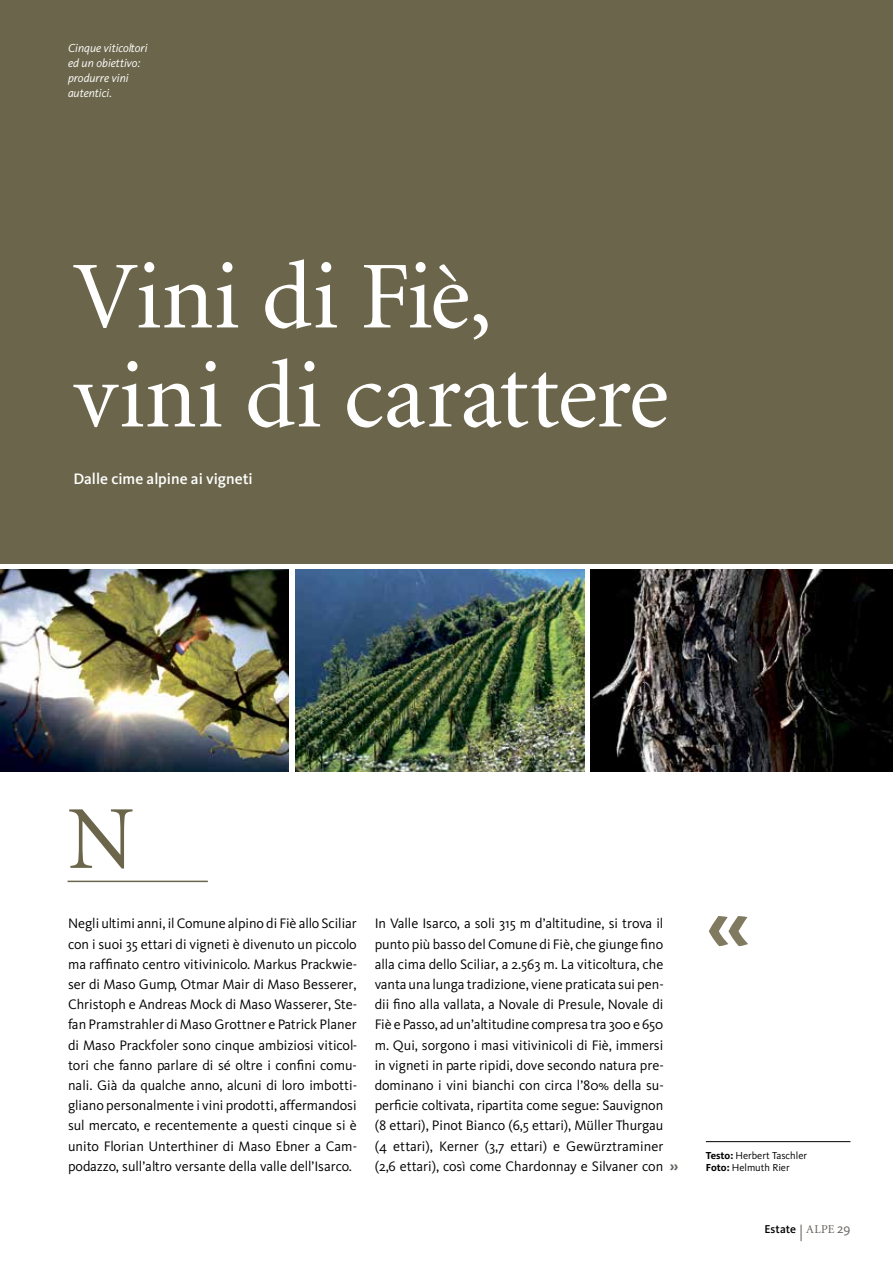
<style>
.page{position:relative;width:893px;height:1263px;background:#fff}
.page>*{position:absolute;margin:0;border:0;box-sizing:border-box;transform-origin:0 0}
.t1{font:96px/99px "Minion";color:#fff}
.t2{font:90px "Minion";color:#6b664b}
.t3{font:500 15.75px "Kievit";color:#fff}
.t4{font:14.25px/20.2px "Kievit";color:#000;text-align:justify}
.t5{font:italic 12px/15px "Kievit";color:#fff}
.t6{font:500 11.85px "Kievit";letter-spacing:.01em;color:#000}
.t7{font:10.5px/12px "Kievit";color:#000}
.s1{font-family:"Suedtirol";color:#66605c}
.s2{font-weight:700}
.s3{font-family:"Minion";font-weight:400;font-size:16.5px;color:#66605c}
.s4{font-family:"Minion";font-weight:400;font-size:12px;color:#66605c}
.s5{font-weight:400;font-size:13.5px;color:#66605c}
</style>
<div class="page">
<div style="left:0;top:0;width:893px;height:563px;background:#6b664b"></div>
<svg style="left:709px;top:916px;width:39px;height:30px"></svg>
<hr style="left:706px;top:1141px;width:144px;height:1px;background:#000">
<hr style="left:68px;top:881px;width:140px;height:1px;background:#6b664b">
<img style="left:0;top:569px;width:289px;height:202px">
<img style="left:296px;top:569px;width:288px;height:202px">
<img style="left:591px;top:569px;width:302px;height:202px">
<p class="t5" style="left:68px;top:40px;width:81px">Cinque viticoltori ed un obiettivo: produrre vini autentici.</p>
<h1 class="t1" style="left:73px;top:251px;width:597px">Vini di Fiè,<br>vini di carattere</h1>
<p class="t3" style="left:73px;top:469px;width:181px">Dalle cime alpine ai vigneti</p>
<h2 class="t2" style="left:68px;top:795px;width:68px">N</h2>
<p class="t4" style="left:68px;top:914px;width:291px">Negli ultimi anni, il Comune alpino di Fiè allo Sciliar con i suoi 35 ettari di vigneti è divenuto un piccolo ma raffinato centro vitivinicolo. Markus Prackwie&shy;ser di Maso Gump, Otmar Mair di Maso Besserer, Christoph e Andreas Mock di Maso Wasserer, Ste&shy;fan Pramstrahler di Maso Grottner e Patrick Planer di Maso Prackfoler sono cinque ambiziosi viticol&shy;tori che fanno parlare di sé oltre i confini comu&shy;nali. Già da qualche anno, alcuni di loro imbotti&shy;gliano personalmente i vini prodotti, affermandosi sul mercato, e recentemente a questi cinque si è unito Florian Unterthiner di Maso Ebner a Cam&shy;podazzo, sull’altro versante della valle dell’Isarco.</p>
<p class="t4" style="left:375px;top:914px;width:305px;text-align:left">In Valle Isarco, a soli 315 m d’altitudine, si trova il punto più basso del Comune di Fiè, che giunge fino alla cima dello Sciliar, a 2.563 m. La viticoltura, che vanta una lunga tradizione, viene praticata sui pen&shy;dii fino alla vallata, a Novale di Presule, Novale di Fiè e Passo, ad un’altitudine compresa tra 300 e 650 m. Qui, sorgono i masi vitivinicoli di Fiè, immersi<br>in vigneti in parte ripidi, dove secondo natura pre&shy;dominano i vini bianchi con circa l’80% della su&shy;perficie coltivata, ripartita come segue: Sauvignon (8 ettari), Pinot Bianco (6,5 ettari), Müller Thurgau (4 ettari), Kerner (3,7 ettari) e Gewürztraminer (2,6 ettari), così come Chardonnay e Silvaner con <span class="s1">»</span></p>
<p class="t7" style="left:706px;top:1150px;width:103px"><span class="s2">Testo:</span> Herbert Taschler<br><span class="s2">Foto:</span> Helmuth Rier</p>
<p class="t6" style="left:764px;top:1221px;width:88px">Estate <span class="s3">|</span> <span class="s4">ALPE</span> <span class="s5">29</span></p>
</div>
